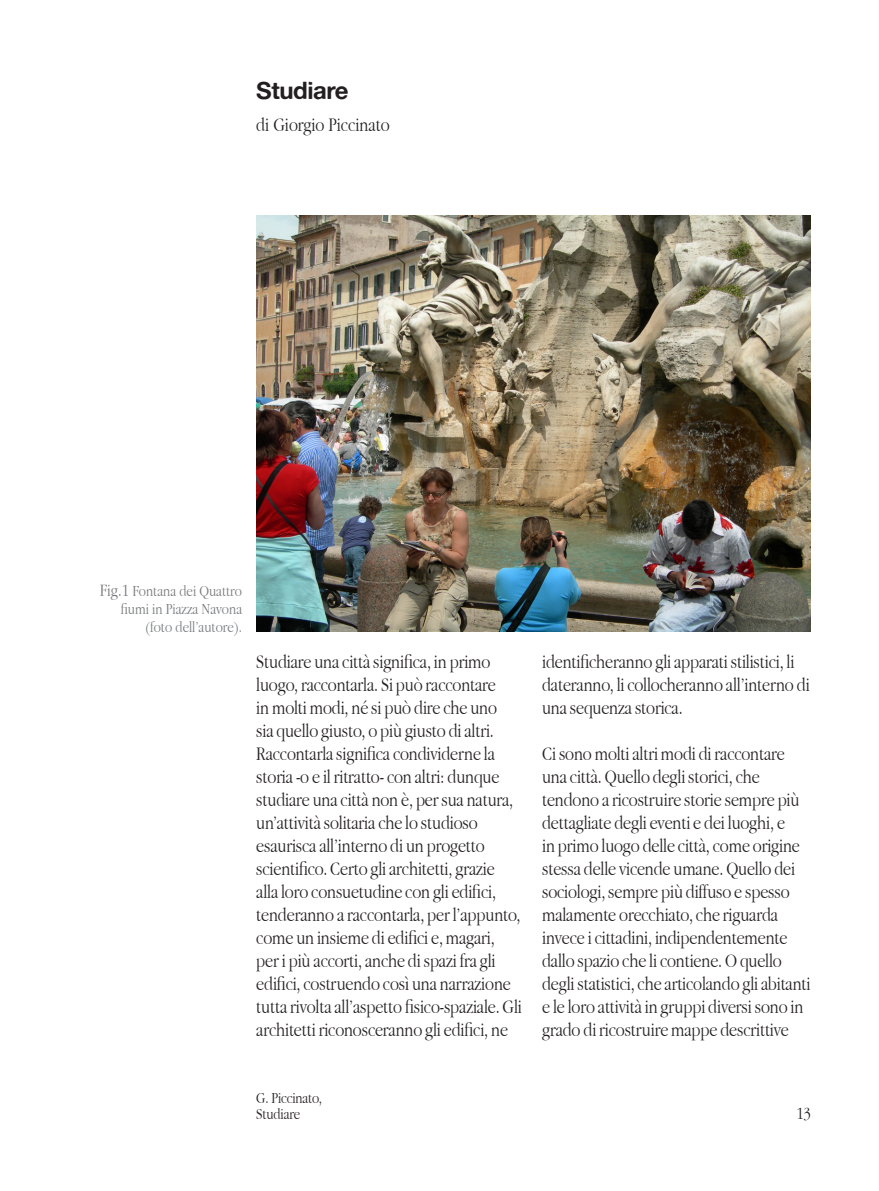
<style>
.page{position:relative;width:879px;height:1191px;background:#fff}
.page>*{position:absolute;margin:0;border:0;box-sizing:border-box;transform-origin:0 0}
.t1{font:24px "Alte Haas Grotesk Bold";letter-spacing:-.02em;color:#231f20}
.t2{font:300 20px/23px "Apple Garamond";letter-spacing:-.01em;color:#231f20}
.t3{font:300 18px "Apple Garamond";color:#231f20}
.t4{font:300 16px/18px "Apple Garamond";color:#76787b;text-align:right}
.t5{font:300 16px/16px "Apple Garamond";letter-spacing:-.01em;color:#231f20}
.s1{font-size:18px}
</style>
<div class="page">
<img style="left:256px;top:216px;width:555px;height:415px">
<p class="t1" style="left:256px;top:76px;width:94px">Studiare</p>
<p class="t2" style="left:256px;top:113px;width:135px">di Giorgio Piccinato</p>
<p class="t4" style="left:100px;top:581px;width:144px"><span class="s1">Fig.1</span> Fontana dei Quattro fiumi in Piazza Navona (foto dell’autore).</p>
<p class="t2" style="left:256px;top:649px;width:267px">Studiare una città significa, in primo luogo, raccontarla. Si può raccontare<br>in molti modi, né si può dire che uno<br>sia quello giusto, o più giusto di altri.<br>Raccontarla significa condividerne la storia -o e il ritratto- con altri: dunque studiare una città non è, per sua natura, un’attività solitaria che lo studioso esaurisca all’interno di un progetto scientifico. Certo gli architetti, grazie<br>alla loro consuetudine con gli edifici, tenderanno a raccontarla, per l’appunto, come un insieme di edifici e, magari, per i più accorti, anche di spazi fra gli edifici, costruendo così una narrazione tutta rivolta all’aspetto fisico-spaziale. Gli architetti riconosceranno gli edifici, ne</p>
<p class="t2" style="left:542px;top:649px;width:269px">identificheranno gli apparati stilistici, li dateranno, li collocheranno all’interno di una sequenza storica.</p>
<p class="t2" style="left:542px;top:742px;width:270px">Ci sono molti altri modi di raccontare una città. Quello degli storici, che tendono a ricostruire storie sempre più dettagliate degli eventi e dei luoghi, e<br>in primo luogo delle città, come origine stessa delle vicende umane. Quello dei sociologi, sempre più diffuso e spesso malamente orecchiato, che riguarda invece i cittadini, indipendentemente dallo spazio che li contiene. O quello degli statistici, che articolando gli abitanti e le loro attività in gruppi diversi sono in grado di ricostruire mappe descrittive</p>
<p class="t5" style="left:256px;top:1089px;width:67px">G. Piccinato,<br>Studiare</p>
<p class="t3" style="left:796px;top:1102px;width:16px">13</p>
</div>
